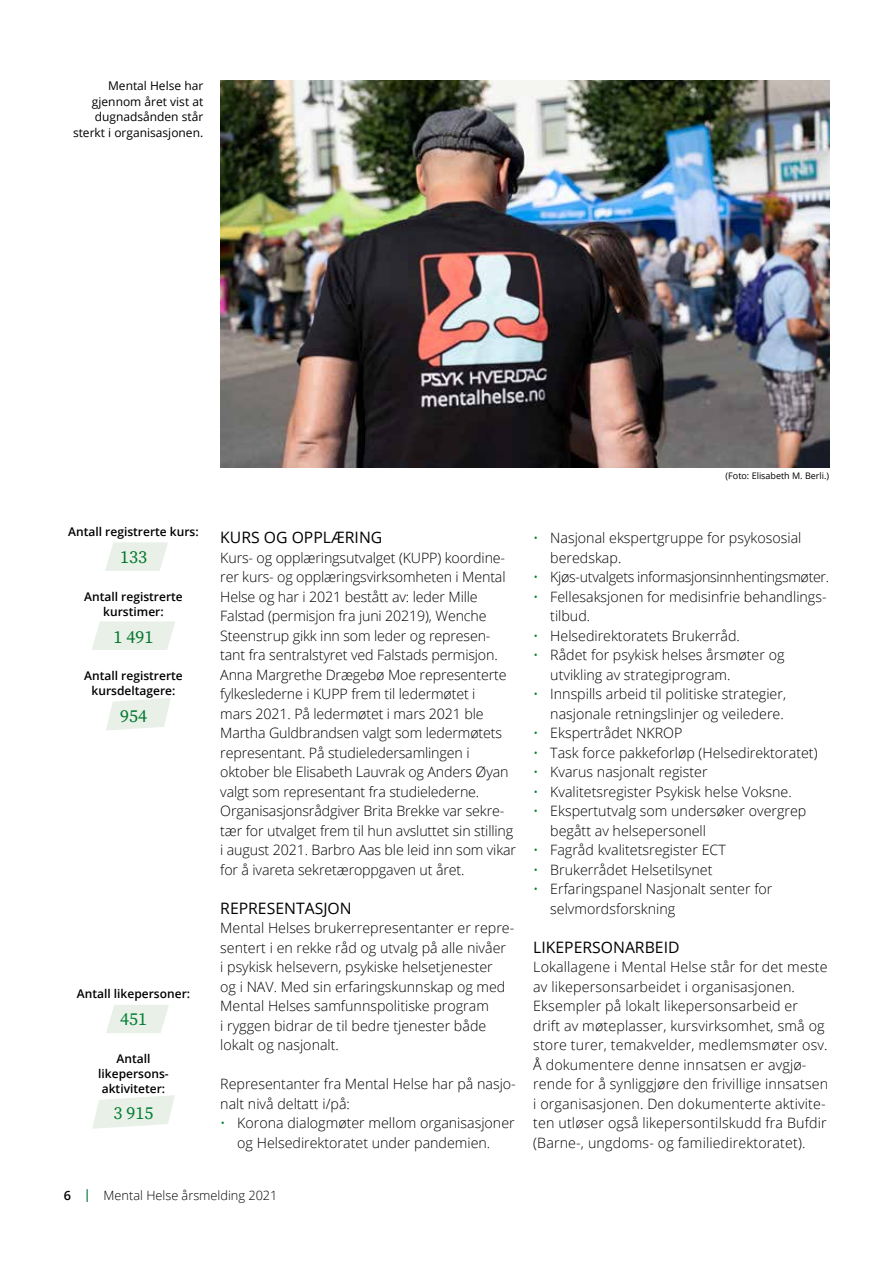
<style>
.page{position:relative;width:893px;height:1263px;background:#fff}
.page>*{position:absolute;margin:0;border:0;box-sizing:border-box;transform-origin:0 0}
.t1{font:18px "Source Serif Pro";color:#007e31}
.t2{font:15.75px "Open Sans";color:#000}
.t3{font:300 14.25px/19.5px "Open Sans";color:#000}
.t4{font:300 14.25px "Open Sans";letter-spacing:-.02em;color:#000}
.t5{font:300 12.75px "Open Sans";color:#000}
.t6{font:600 12px/15px "Open Sans";color:#000;text-align:center}
.t7{font:12px/15.8px "Open Sans";color:#000;text-align:right}
.t8{font:9px "Open Sans";color:#000}
.s1{color:#007e31}
.s2{font-weight:600}
.s3{font-weight:600;color:#007e31}
</style>
<div class="page">
<svg style="left:105px;top:542px;width:63px;height:29px"></svg>
<svg style="left:106px;top:1005px;width:63px;height:28px;background:#ebf1eb"></svg>
<svg style="left:92px;top:621px;width:83px;height:29px;background:#ebf1ea"></svg>
<svg style="left:106px;top:698px;width:65px;height:32px"></svg>
<svg style="left:92px;top:1095px;width:83px;height:34px"></svg>
<img style="left:220px;top:81px;width:609px;height:387px">
<p class="t7" style="left:73px;top:77px;width:132px">Mental Helse har gjennom året vist at dugnadsånden står sterkt i organisasjonen.</p>
<p class="t8" style="left:726px;top:469px;width:105px">(Foto: Elisabeth M. Berli.)</p>
<p class="t6" style="left:68px;top:524px;width:132px">Antall registrerte kurs:</p>
<p class="t1" style="left:120px;top:545px;width:28px">133</p>
<p class="t6" style="left:84px;top:589px;width:100px">Antall registrerte kurstimer:</p>
<p class="t1" style="left:113px;top:624px;width:42px">1 491</p>
<p class="t6" style="left:84px;top:668px;width:100px">Antall registrerte kursdeltagere:</p>
<p class="t1" style="left:120px;top:704px;width:28px">954</p>
<p class="t6" style="left:77px;top:986px;width:115px">Antall likepersoner:</p>
<p class="t1" style="left:120px;top:1007px;width:28px">451</p>
<p class="t6" style="left:98px;top:1050px;width:72px">Antall likepersons&shy;aktiviteter:</p>
<p class="t1" style="left:113px;top:1101px;width:42px">3 915</p>
<p class="t2" style="left:220px;top:527px;width:164px">KURS OG OPPLÆRING</p>
<p class="t3" style="left:220px;top:547px;width:297px">Kurs- og opplæringsutvalget (KUPP) koordine&shy;rer kurs- og opplæringsvirksomheten i Mental Helse og har i 2021 bestått av: leder Mille Falstad (permisjon fra juni 20219), Wenche Steenstrup gikk inn som leder og represen&shy;tant fra sentralstyret ved Falstads permisjon.<br>Anna Margrethe Drægebø Moe representerte fylkeslederne i KUPP frem til ledermøtet i<br>mars 2021. På ledermøtet i mars 2021 ble Martha Guldbrandsen valgt som ledermøtets representant. På studieledersamlingen i oktober ble Elisabeth Lauvrak og Anders Øyan valgt som representant fra studielederne.<br>Organisasjonsrådgiver Brita Brekke var sekre&shy;tær for utvalget frem til hun avsluttet sin stilling i august 2021. Barbro Aas ble leid inn som vikar for å ivareta sekretæroppgaven ut året.</p>
<p class="t2" style="left:220px;top:897px;width:133px">REPRESENTASJON</p>
<p class="t3" style="left:220px;top:918px;width:296px">Mental Helses brukerrepresentanter er repre&shy;sentert i en rekke råd og utvalg på alle nivåer<br>i psykisk helsevern, psykiske helsetjenester<br>og i NAV. Med sin erfaringskunnskap og med Mental Helses samfunnspolitiske program<br>i ryggen bidrar de til bedre tjenester både lokalt og nasjonalt.</p>
<p class="t3" style="left:220px;top:1074px;width:297px">Representanter fra Mental Helse har på nasjo&shy;nalt nivå deltatt i/på:</p>
<p class="t3" style="left:220px;top:1113px;width:296px;text-align:center"><span class="s1">•</span> Korona dialogmøter mellom organisasjoner og Helsedirektoratet under pandemien.</p>
<p class="t5" style="left:64px;top:1187px;width:215px"><span class="s2">6</span> <span class="s3">|</span> Mental Helse årsmelding 2021</p>
<p class="t3" style="left:550px;top:528px;width:253px;text-indent:-17px"><span class="s1">•</span> Nasjonal ekspertgruppe for psykososial beredskap.</p>
<p class="t4" style="left:533px;top:567px;width:297px"><span class="s1">•</span> Kjøs-utvalgets informasjonsinnhentingsmøter.</p>
<p class="t3" style="left:550px;top:586px;width:278px;text-indent:-17px"><span class="s1">•</span> Fellesaksjonen for medisinfrie behandlings&shy;tilbud.</p>
<p class="t3" style="left:533px;top:625px;width:208px"><span class="s1">•</span> Helsedirektoratets Brukerråd.</p>
<p class="t3" style="left:550px;top:645px;width:236px;text-indent:-17px"><span class="s1">•</span> Rådet for psykisk helses årsmøter og utvikling av strategiprogram.</p>
<p class="t3" style="left:533px;top:684px;width:254px;text-align:right"><span class="s1">•</span> Innspills arbeid til politiske strategier, nasjonale retningslinjer og veiledere.</p>
<p class="t3" style="left:533px;top:723px;width:151px"><span class="s1">•</span> Ekspertrådet NKROP</p>
<p class="t3" style="left:533px;top:742px;width:286px"><span class="s1">•</span> Task force pakkeforløp (Helsedirektoratet)</p>
<p class="t3" style="left:533px;top:762px;width:176px"><span class="s1">•</span> Kvarus nasjonalt register</p>
<p class="t3" style="left:533px;top:781px;width:260px"><span class="s1">•</span> Kvalitetsregister Psykisk helse Voksne.</p>
<p class="t3" style="left:550px;top:801px;width:258px;text-indent:-17px"><span class="s1">•</span> Ekspertutvalg som undersøker overgrep begått av helsepersonell</p>
<p class="t3" style="left:533px;top:840px;width:194px"><span class="s1">•</span> Fagråd kvalitetsregister ECT</p>
<p class="t3" style="left:533px;top:859px;width:181px"><span class="s1">•</span> Brukerrådet Helsetilsynet</p>
<p class="t3" style="left:550px;top:879px;width:224px;text-indent:-17px"><span class="s1">•</span> Erfaringspanel Nasjonalt senter for selvmordsforskning</p>
<p class="t2" style="left:533px;top:936px;width:148px">LIKEPERSONARBEID</p>
<p class="t3" style="left:533px;top:957px;width:296px">Lokallagene i Mental Helse står for det meste av likepersonsarbeidet i organisasjonen.<br>Eksempler på lokalt likepersonsarbeid er drift av møteplasser, kursvirksomhet, små og store turer, temakvelder, medlemsmøter osv.<br>Å dokumentere denne innsatsen er avgjø&shy;rende for å synliggjøre den frivillige innsatsen i organisasjonen. Den dokumenterte aktivite&shy;ten utløser også likepersontilskudd fra Bufdir (Barne-, ungdoms- og familiedirektoratet).</p>
</div>
